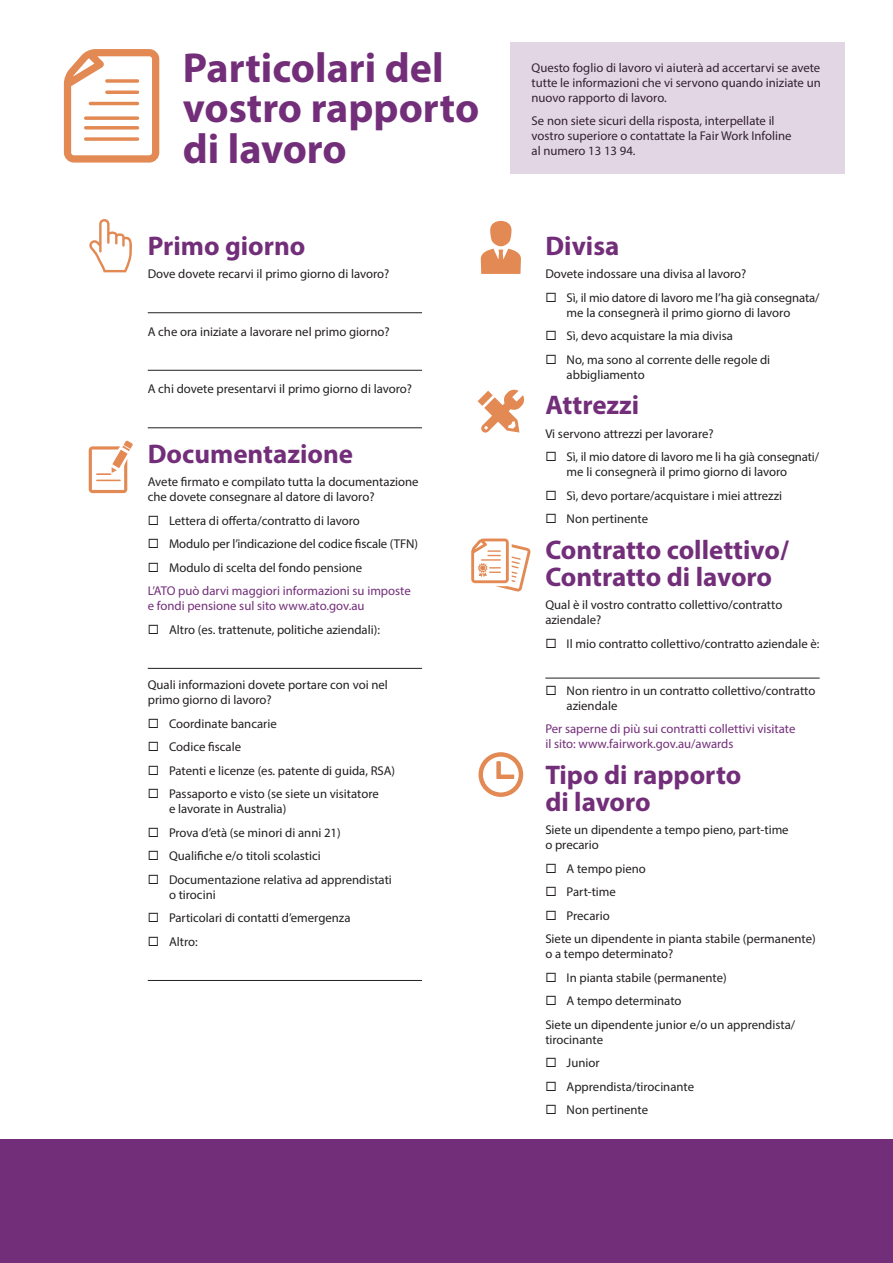
<style>
.page{position:relative;width:893px;height:1263px;background:#fff}
.page>*{position:absolute;margin:0;border:0;box-sizing:border-box;transform-origin:0 0}
.t1{font:700 42px/40.5px "Myriad Pro";color:#732e7a}
.t2{font:700 27px/27px "Myriad Pro";color:#732e7a}
.t3{font:12.75px/15px "Myriad Pro";color:#231f20}
.t4{font:12.75px/23.5px "Myriad Pro";color:#732e7a}
.s1{color:#231f20}
</style>
<div class="page">
<div style="left:0;top:1140px;width:893px;height:123px;background:#732e7a"></div>
<hr style="left:148px;top:312px;width:274px;height:1px;background:#231f20">
<hr style="left:148px;top:370px;width:274px;height:1px;background:#231f20">
<hr style="left:148px;top:427px;width:274px;height:1px;background:#231f20">
<hr style="left:148px;top:668px;width:274px;height:1px;background:#231f20">
<hr style="left:148px;top:980px;width:274px;height:1px;background:#231f20">
<hr style="left:545px;top:678px;width:275px;height:1px;background:#231f20">
<svg style="left:89px;top:440px;width:44px;height:53px"></svg>
<svg style="left:481px;top:221px;width:40px;height:53px"></svg>
<svg style="left:478px;top:389px;width:47px;height:44px"></svg>
<svg style="left:471px;top:538px;width:60px;height:54px"></svg>
<svg style="left:478px;top:752px;width:45px;height:45px"></svg>
<svg style="left:89px;top:219px;width:43px;height:53px"></svg>
<div style="left:510px;top:43px;width:335px;height:131px;background:#e3d6e4"></div>
<svg style="left:64px;top:49px;width:95px;height:114px"></svg>
<h1 class="t1" style="left:183px;top:46px;width:298px">Particolari del vostro rapporto di lavoro</h1>
<p class="t3" style="left:531px;top:60px;width:291px;text-align:justify">Questo foglio di lavoro vi aiuterà ad accertarvi se avete tutte le informazioni che vi servono quando iniziate un nuovo rapporto di lavoro.</p>
<p class="t3" style="left:531px;top:113px;width:262px">Se non siete sicuri della risposta, interpellate il vostro superiore o contattate la Fair Work Infoline al numero 13 13 94.</p>
<h2 class="t2" style="left:148px;top:231px;width:159px">Primo giorno</h2>
<p class="t3" style="left:148px;top:266px;width:243px">Dove dovete recarvi il primo giorno di lavoro?</p>
<p class="t3" style="left:148px;top:324px;width:243px">A che ora iniziate a lavorare nel primo giorno?</p>
<p class="t3" style="left:148px;top:381px;width:266px">A chi dovete presentarvi il primo giorno di lavoro?</p>
<h2 class="t2" style="left:148px;top:439px;width:207px">Documentazione</h2>
<p class="t3" style="left:148px;top:474px;width:272px">Avete firmato e compilato tutta la documentazione che dovete consegnare al datore di lavoro?</p>
<p class="t3" style="left:148px;top:513px;width:214px">◻ Lettera di offerta/contratto di lavoro</p>
<p class="t3" style="left:148px;top:536px;width:272px">◻ Modulo per l’indicazione del codice fiscale (TFN)</p>
<p class="t4" style="left:148px;top:556px;width:265px"><span class="s1">◻ Modulo di scelta del fondo pensione<br></span>L’ATO può darvi maggiori informazioni su imposte</p>
<p class="t4" style="left:148px;top:594px;width:218px">e fondi pensione sul sito www.ato.gov.au</p>
<p class="t3" style="left:148px;top:622px;width:234px">◻ Altro (es. trattenute, politiche aziendali):</p>
<p class="t3" style="left:148px;top:677px;width:242px">Quali informazioni dovete portare con voi nel primo giorno di lavoro?</p>
<p class="t3" style="left:148px;top:716px;width:131px">◻ Coordinate bancarie</p>
<p class="t3" style="left:148px;top:739px;width:95px">◻ Codice fiscale</p>
<p class="t3" style="left:148px;top:763px;width:249px">◻ Patenti e licenze (es. patente di guida, RSA)</p>
<p class="t3" style="left:169px;top:786px;width:211px;text-indent:-21px">◻ Passaporto e visto (se siete un visitatore e lavorate in Australia)</p>
<p class="t3" style="left:148px;top:825px;width:195px">◻ Prova d’età (se minori di anni 21)</p>
<p class="t3" style="left:148px;top:848px;width:175px">◻ Qualifiche e/o titoli scolastici</p>
<p class="t3" style="left:169px;top:872px;width:224px;text-indent:-21px">◻ Documentazione relativa ad apprendistati o tirocini</p>
<p class="t3" style="left:148px;top:910px;width:204px">◻ Particolari di contatti d’emergenza</p>
<p class="t3" style="left:148px;top:934px;width:51px">◻ Altro:</p>
<h2 class="t2" style="left:545px;top:231px;width:75px">Divisa</h2>
<p class="t3" style="left:545px;top:266px;width:202px">Dovete indossare una divisa al lavoro?</p>
<p class="t3" style="left:567px;top:290px;width:254px;text-indent:-21px">◻ Sì, il mio datore di lavoro me l’ha già consegnata/ me la consegnerà il primo giorno di lavoro</p>
<p class="t3" style="left:545px;top:328px;width:189px">◻ Sì, devo acquistare la mia divisa</p>
<p class="t3" style="left:567px;top:352px;width:205px;text-indent:-21px">◻ No, ma sono al corrente delle regole di abbigliamento</p>
<h2 class="t2" style="left:545px;top:391px;width:96px">Attrezzi</h2>
<p class="t3" style="left:545px;top:426px;width:170px">Vi servono attrezzi per lavorare?</p>
<p class="t3" style="left:567px;top:449px;width:254px;text-indent:-21px">◻ Sì, il mio datore di lavoro me li ha già consegnati/ me li consegnerà il primo giorno di lavoro</p>
<p class="t3" style="left:545px;top:488px;width:238px">◻ Sì, devo portare/acquistare i miei attrezzi</p>
<p class="t3" style="left:545px;top:511px;width:104px">◻ Non pertinente</p>
<h2 class="t2" style="left:545px;top:535px;width:245px">Contratto collettivo/<br>Contratto di lavoro</h2>
<p class="t3" style="left:545px;top:597px;width:238px">Qual è il vostro contratto collettivo/contratto aziendale?</p>
<p class="t3" style="left:545px;top:636px;width:276px">◻ Il mio contratto collettivo/contratto aziendale è:</p>
<p class="t3" style="left:567px;top:683px;width:250px;text-indent:-21px">◻ Non rientro in un contratto collettivo/contratto aziendale</p>
<p class="t4" style="left:545px;top:721px;width:252px;line-height:15px">Per saperne di più sui contratti collettivi visitate il sito: www.fairwork.gov.au/awards</p>
<h2 class="t2" style="left:545px;top:760px;width:198px">Tipo di rapporto di lavoro</h2>
<p class="t3" style="left:545px;top:822px;width:245px">Siete un dipendente a tempo pieno, part-time o precario</p>
<p class="t3" style="left:545px;top:861px;width:102px">◻ A tempo pieno</p>
<p class="t3" style="left:545px;top:884px;width:72px">◻ Part-time</p>
<p class="t3" style="left:545px;top:904px;width:272px;line-height:23.5px">◻ Precario<br>Siete un dipendente in pianta stabile (permanente)</p>
<p class="t3" style="left:545px;top:946px;width:130px">o a tempo determinato?</p>
<p class="t3" style="left:545px;top:970px;width:183px">◻ In pianta stabile (permanente)</p>
<p class="t3" style="left:545px;top:989px;width:251px;line-height:23.5px">◻ A tempo determinato<br>Siete un dipendente junior e/o un apprendista/</p>
<p class="t3" style="left:545px;top:1032px;width:59px">tirocinante</p>
<p class="t3" style="left:545px;top:1055px;width:56px">◻ Junior</p>
<p class="t3" style="left:545px;top:1079px;width:150px">◻ Apprendista/tirocinante</p>
<p class="t3" style="left:545px;top:1102px;width:104px">◻ Non pertinente</p>
</div>
